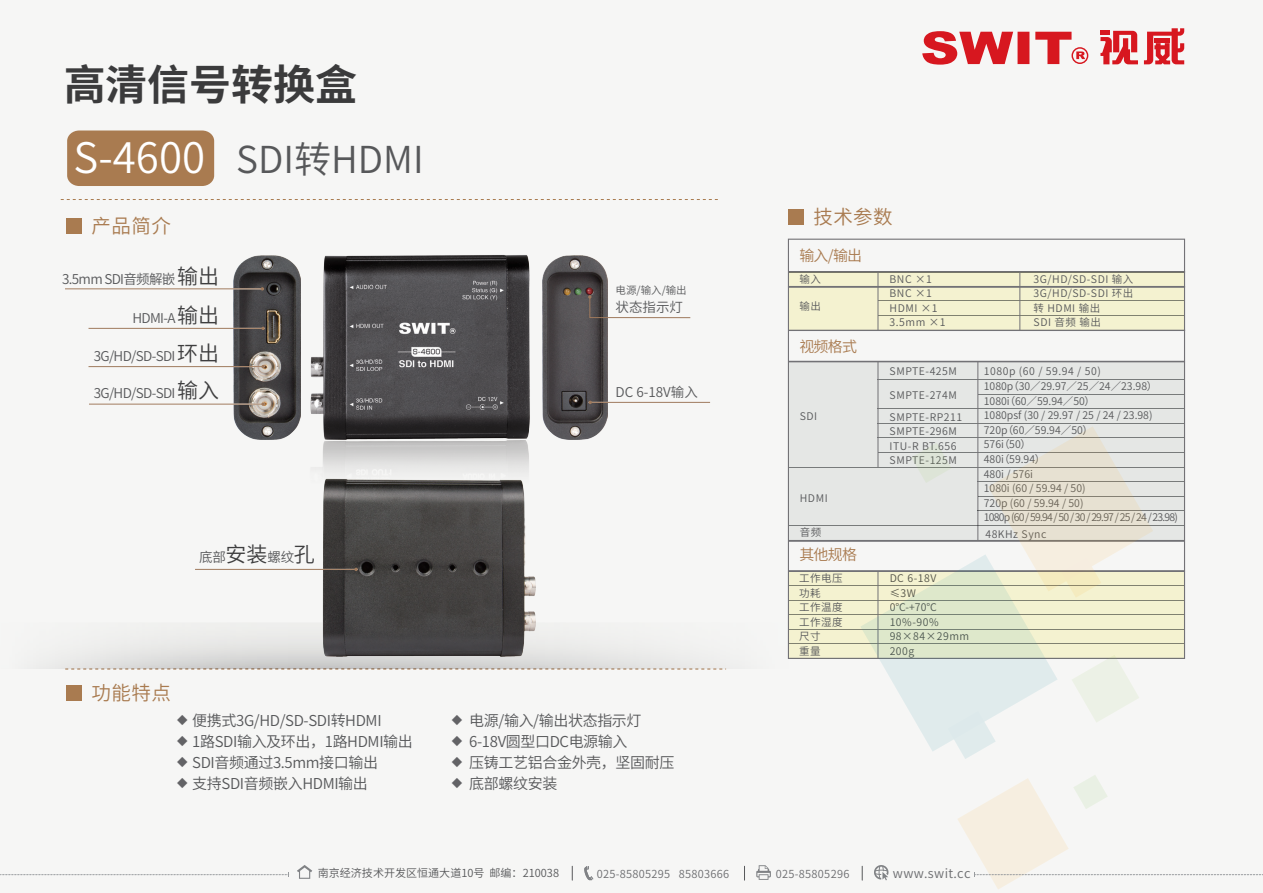
<style>
.page{position:relative;width:1263px;height:893px;background:#fff}
.page>*{position:absolute;margin:0;border:0;box-sizing:border-box;transform-origin:0 0}
.t1{font:700 42px "Source Han Sans CN";color:#3e3e3f}
.t2{font:42px "Source Han Sans CN";color:#fff}
.t3{font:37.05px "Source Han Sans CN";color:#57585a}
.t4{font:19.5px "Source Han Sans CN";letter-spacing:.025em;color:#a97b50}
.t5{font:15px/21px "Source Han Sans CN";letter-spacing:-.025em;color:#57585a}
.t6{font:15px "Source Han Sans CN";letter-spacing:-.05em;color:#a97b50}
.t7{font:13.5px "Source Han Sans CN";letter-spacing:-.05em;color:#57585a}
.t8{font:12.75px "Source Han Sans CN";letter-spacing:.025em;color:#6c6d70}
.t9{font:11.1px "Source Han Sans CN";letter-spacing:.025em;color:#6c6d70}
.t10{font:11.1px "Source Han Sans CN";color:#57585a}
.t11{font:10.5px/14.5px "Source Han Sans CN";letter-spacing:.05em;color:#57585a}
.t12{font:10.5px/14.5px "Source Han Sans CN";color:#57585a}
.t13{font:10.5px/21px "Source Han Sans CN";color:#636366;text-align:justify}
.s1{font-size:21px;color:#3e3e3f}
</style>
<div class="page">
<div style="left:0;top:0;width:1262px;height:893px;background:#f6f6f5"></div>
<div style="left:789px;top:272px;width:396px;height:58px;background:#f4f2d0"></div>
<hr style="left:878px;top:301px;width:306px;height:1px;background:#86888a">
<hr style="left:878px;top:315px;width:306px;height:1px;background:#86888a">
<div style="left:788px;top:271px;width:397px;height:2px;border:1px solid #727276"></div>
<div style="left:788px;top:286px;width:397px;height:1px;border:1px solid #727276"></div>
<div style="left:788px;top:330px;width:397px;height:1px;border:1px solid #727276"></div>
<hr style="left:878px;top:272px;width:1px;height:58px;background:#727276">
<hr style="left:1019px;top:272px;width:1px;height:58px;background:#727276">
<div style="left:789px;top:361px;width:396px;height:180px;background:#e5e7e5"></div>
<hr style="left:878px;top:379px;width:306px;height:1px;background:#86888a">
<hr style="left:978px;top:394px;width:206px;height:1px;background:#86888a">
<hr style="left:878px;top:409px;width:306px;height:1px;background:#86888a">
<hr style="left:878px;top:423px;width:306px;height:1px;background:#86888a">
<hr style="left:878px;top:438px;width:306px;height:1px;background:#86888a">
<hr style="left:878px;top:452px;width:306px;height:1px;background:#86888a">
<hr style="left:788px;top:467px;width:396px;height:1px;background:#86888a">
<hr style="left:977px;top:481px;width:207px;height:1px;background:#86888a">
<div style="left:789px;top:361px;width:396px;height:1px;border:1px solid #727276"></div>
<hr style="left:878px;top:361px;width:1px;height:106px;background:#727276">
<hr style="left:977px;top:362px;width:1px;height:179px;background:#727276">
<hr style="left:978px;top:496px;width:206px;height:1px;background:#86888a">
<hr style="left:978px;top:511px;width:206px;height:1px;background:#86888a">
<hr style="left:788px;top:525px;width:396px;height:1px;background:#86888a">
<div style="left:789px;top:540px;width:395px;height:1px;border:1px solid #727276"></div>
<div style="left:789px;top:571px;width:396px;height:88px;background:#f4f2d0"></div>
<hr style="left:789px;top:585px;width:395px;height:1px;background:#86888a">
<hr style="left:789px;top:600px;width:395px;height:1px;background:#86888a">
<hr style="left:789px;top:614px;width:395px;height:1px;background:#86888a">
<hr style="left:789px;top:629px;width:395px;height:1px;background:#86888a">
<hr style="left:789px;top:643px;width:395px;height:1px;background:#86888a">
<div style="left:789px;top:571px;width:396px;height:1px;border:1px solid #727276"></div>
<div style="left:788px;top:209px;width:15px;height:16px;background:#a97b50"></div>
<div style="left:67px;top:130px;width:147px;height:56px;background:#a97b50"></div>
<svg style="left:922px;top:31px;width:166px;height:34px"></svg>
<svg style="left:1100px;top:31px;width:38px;height:33px"></svg>
<svg style="left:1144px;top:28px;width:40px;height:36px"></svg>
<svg style="left:860px;top:426px;width:293px;height:333px"></svg>
<img style="left:300px;top:255px;width:230px;height:212px">
<img style="left:233px;top:255px;width:67px;height:184px">
<img style="left:542px;top:255px;width:66px;height:184px">
<hr style="left:89px;top:328px;width:174px;height:1px;background:#9e795c">
<hr style="left:590px;top:402px;width:120px;height:1px;background:#9e795c">
<hr style="left:65px;top:288px;width:197px;height:1px;background:#9e795c">
<hr style="left:89px;top:366px;width:174px;height:1px;background:#9e795c">
<hr style="left:89px;top:404px;width:174px;height:1px;background:#9e795c">
<svg style="left:261px;top:402px;width:4px;height:4px"></svg>
<div style="left:66px;top:685px;width:15px;height:15px;background:#a97b50"></div>
<svg style="left:61px;top:199px;width:657px;height:1px"></svg>
<svg style="left:65px;top:669px;width:661px;height:1px"></svg>
<svg style="left:39px;top:622px;width:749px;height:47px"></svg>
<div style="left:66px;top:218px;width:15px;height:16px;background:#a97b50"></div>
<svg style="left:756px;top:865px;width:15px;height:15px"></svg>
<svg style="left:584px;top:866px;width:9px;height:14px"></svg>
<svg style="left:874px;top:865px;width:14px;height:15px"></svg>
<svg style="left:572px;top:866px;width:1px;height:14px"></svg>
<svg style="left:744px;top:866px;width:1px;height:14px"></svg>
<svg style="left:862px;top:866px;width:1px;height:14px"></svg>
<svg style="left:297px;top:865px;width:15px;height:14px"></svg>
<svg style="left:0;top:872px;width:289px;height:5px"></svg>
<svg style="left:958px;top:775px;width:305px;height:114px"></svg>
<svg style="left:588px;top:295px;width:103px;height:23px"></svg>
<img style="left:311px;top:467px;width:237px;height:197px">
<hr style="left:195px;top:569px;width:161px;height:1px;background:#9e795c">
<h1 class="t1" style="left:63px;top:61px;width:295px">高清信号转换盒</h1>
<h1 class="t2" style="left:74px;top:134px;width:133px">S-4600</h1>
<h3 class="t4" style="left:91px;top:215px;width:81px">产品简介</h3>
<p class="t7" style="left:62px;top:271px;width:158px">3.5mm SDI音频解嵌 <span class="s1">输出</span></p>
<p class="t7" style="left:132px;top:310px;width:88px">HDMI-A <span class="s1">输出</span></p>
<p class="t7" style="left:94px;top:349px;width:127px">3G/HD/SD-SDI <span class="s1">环出</span></p>
<h2 class="t3" style="left:236px;top:139px;width:189px">SDI转HDMI</h2>
<p class="t11" style="left:615px;top:283px;width:73px">电源/输入/输出</p>
<p class="t7" style="left:615px;top:300px;width:69px">状态指示灯</p>
<p class="t7" style="left:94px;top:385px;width:127px">3G/HD/SD-SDI <span class="s1">输入</span></p>
<p class="t7" style="left:615px;top:384px;width:84px">DC 6-18V输入</p>
<p class="t7" style="left:199px;top:549px;width:117px">底部<span class="s1">安装</span>螺纹<span class="s1">孔</span></p>
<h3 class="t4" style="left:91px;top:682px;width:81px">功能特点</h3>
<p class="t13" style="left:177px;top:709px;width:12px">◆ ◆ ◆ ◆</p>
<h3 class="t5" style="left:192px;top:710px;width:222px">便携式3G/HD/SD-SDI转HDMI<br>1路SDI输入及环出，1路HDMI输出<br>SDI音频通过3.5mm接口输出<br>支持SDI音频嵌入HDMI输出</h3>
<h3 class="t5" style="left:469px;top:710px;width:207px">电源/输入/输出状态指示灯<br>6-18V圆型口DC电源输入<br>压铸工艺铝合金外壳，坚固耐压底部螺纹安装</h3>
<p class="t13" style="left:452px;top:709px;width:12px">◆ ◆ ◆ ◆</p>
<h3 class="t4" style="left:813px;top:206px;width:81px">技术参数</h3>
<h3 class="t6" style="left:799px;top:247px;width:64px">输入/输出</h3>
<p class="t11" style="left:800px;top:272px;width:23px">输入</p>
<p class="t11" style="left:800px;top:299px;width:23px">输出</p>
<h3 class="t6" style="left:799px;top:338px;width:59px">视频格式</h3>
<p class="t11" style="left:800px;top:409px;width:19px">SDI</p>
<p class="t11" style="left:800px;top:491px;width:29px">HDMI</p>
<p class="t11" style="left:890px;top:272px;width:57px">BNC ×1<br>BNC ×1<br>HDMI ×1<br>3.5mm ×1</p>
<p class="t11" style="left:1034px;top:272px;width:101px">3G/HD/SD-SDI 输入<br>3G/HD/SD-SDI 环出转 HDMI 输出<br>SDI 音频 输出</p>
<p class="t11" style="left:890px;top:364px;width:69px">SMPTE-425M</p>
<p class="t11" style="left:984px;top:364px;width:118px">1080p (60 / 59.94 / 50)</p>
<p class="t11" style="left:889px;top:388px;width:69px">SMPTE-274M</p>
<p class="t12" style="left:984px;top:379px;width:196px">1080p（30／29.97／25／24／23.98）<br>1080i（60／59.94／50）<br>1080psf (30 / 29.97 / 25 / 24 / 23.98)<br>720p（60／59.94／50）<br>576i（50）<br>480i（59.94）<br>480i / 576i<br>1080i (60 / 59.94 / 50)<br>720p (60 / 59.94 / 50)<br>1080p (60 / 59.94 / 50 / 30 / 29.97 / 25 / 24 / 23.98)</p>
<p class="t11" style="left:889px;top:410px;width:74px">SMPTE-RP211<br>SMPTE-296M<br>ITU-R BT.656<br>SMPTE-125M</p>
<p class="t11" style="left:800px;top:525px;width:23px">音频</p>
<p class="t11" style="left:985px;top:527px;width:63px">48KHz Sync</p>
<p class="t11" style="left:799px;top:571px;width:45px">工作电压功耗<br>工作温度工作湿度尺寸<br>重量</p>
<p class="t11" style="left:890px;top:571px;width:81px">DC 6-18V<br>≤3W<br>0°C-+70°C<br>10%-90%<br>98×84×29mm<br>200g</p>
<h3 class="t6" style="left:799px;top:546px;width:59px">其他规格</h3>
<p class="t10" style="left:318px;top:867px;width:243px">南京经济技术开发区恒通大道10号 邮编：210038</p>
<p class="t9" style="left:597px;top:868px;width:134px">025-85805295 85803666</p>
<p class="t9" style="left:776px;top:868px;width:75px">025-85805296</p>
<p class="t8" style="left:893px;top:866px;width:79px">www.swit.cc</p>
</div>
